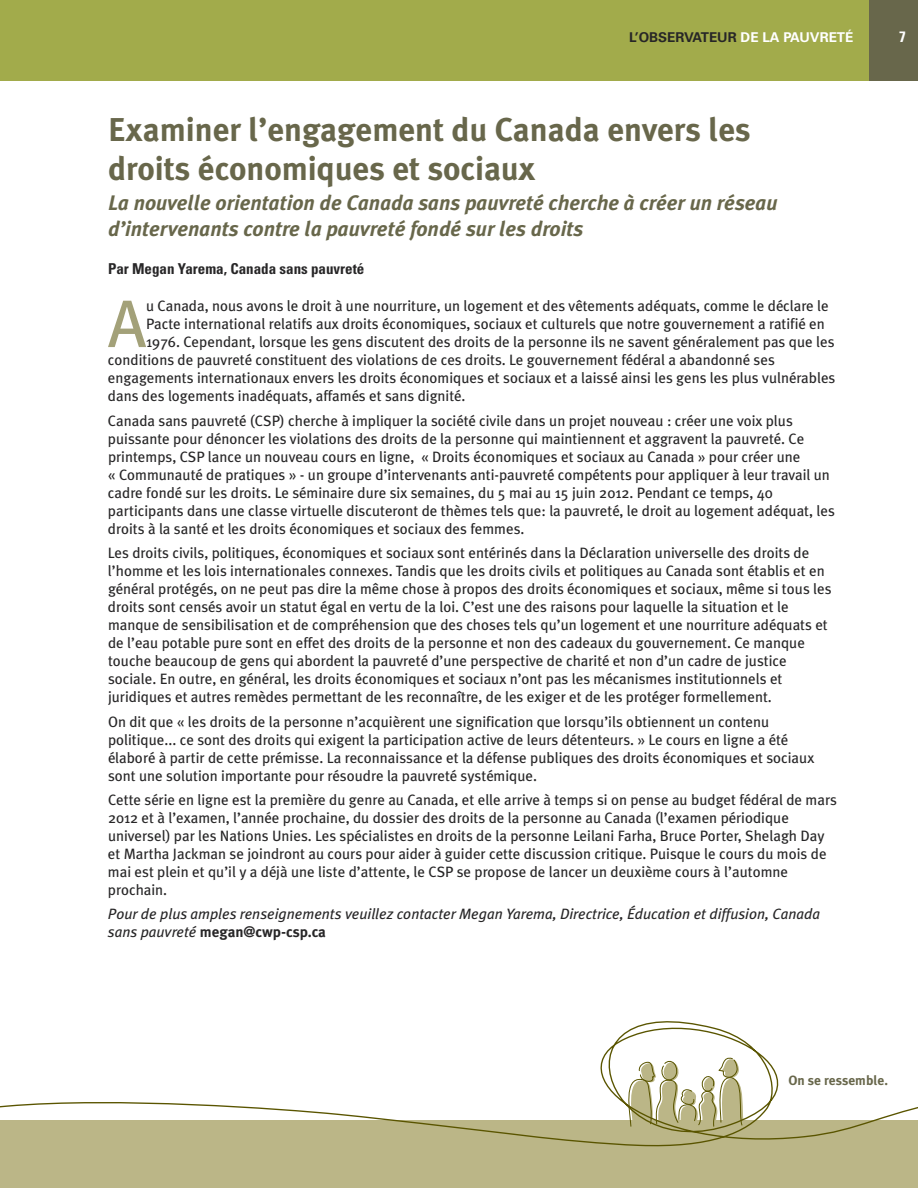
<style>
.page{position:relative;width:918px;height:1188px;background:#fff}
.page>*{position:absolute;margin:0;border:0;box-sizing:border-box;transform-origin:0 0}
.t1{font:67.2px "Meta Plus";color:#a3a179}
.t2{font:700 33px/39.6px "Meta Plus";color:#68674b}
.t3{font:italic 700 21px/25.2px "Meta Plus";color:#68674b}
.t4{font:15px/18px "Meta Plus";color:#272627}
.t5{font:italic 15px/18px "Meta Plus";color:#272627}
.t6{font:700 condensed 15px "Univers LT Std";color:#272627}
.t7{font:700 condensed 15px "Univers LT Std";color:#fff}
.t8{font:700 13.5px "Univers LT Std";color:#272627}
.t9{font:700 13.5px "Meta Plus";color:#68674b}
.s1{color:#fff}
.s2{font-weight:700;font-style:normal}
</style>
<div class="page">
<div style="left:0;top:0;width:871px;height:81px;background:#a2ab4b"></div>
<div style="left:869px;top:0;width:49px;height:81px;background:#68674b"></div>
<div style="left:0;top:1121px;width:918px;height:67px;background:#bbb687"></div>
<svg style="left:0;top:1021px;width:918px;height:126px"></svg>
<div style="left:786px;top:1057px;width:132px;height:39px;background:#fff"></div>
<p class="t8" style="left:629px;top:33px;width:226px">L’OBSERVATEUR <span class="s1">DE LA PAUVRETÉ</span></p>
<p class="t7" style="left:899px;top:31px;width:8px">7</p>
<h2 class="t2" style="left:108px;top:110px;width:644px">Examiner l’engagement du Canada envers les droits économiques et sociaux</h2>
<h3 class="t3" style="left:108px;top:191px;width:671px">La nouvelle orientation de Canada sans pauvreté cherche à créer un réseau d’intervenants contre la pauvreté fondé sur les droits</h3>
<p class="t6" style="left:108px;top:263px;width:258px">Par Megan Yarema, Canada sans pauvreté</p>
<h1 class="t1" style="left:108px;top:285px;width:40px">A</h1>
<p class="t4" style="left:146px;top:297px;width:684px">u Canada, nous avons le droit à une nourriture, un logement et des vêtements adéquats, comme le déclare le</p>
<p class="t4" style="left:146px;top:315px;width:680px">Pacte international relatifs aux droits économiques, sociaux et culturels que notre gouvernement a ratifié en</p>
<p class="t4" style="left:146px;top:333px;width:690px">1976. Cependant, lorsque les gens discutent des droits de la personne ils ne savent généralement pas que les</p>
<p class="t4" style="left:108px;top:351px;width:668px">conditions de pauvreté constituent des violations de ces droits. Le gouvernement fédéral a abandonné ses</p>
<p class="t4" style="left:108px;top:369px;width:729px">engagements internationaux envers les droits économiques et sociaux et a laissé ainsi les gens les plus vulnérables</p>
<p class="t4" style="left:108px;top:387px;width:359px">dans des logements inadéquats, affamés et sans dignité.</p>
<p class="t4" style="left:108px;top:411px;width:728px">Canada sans pauvreté (CSP) cherche à impliquer la société civile dans un projet nouveau : créer une voix plus puissante pour dénoncer les violations des droits de la personne qui maintiennent et aggravent la pauvreté. Ce printemps, CSP lance un nouveau cours en ligne, « Droits économiques et sociaux au Canada » pour créer une<br>« Communauté de pratiques » - un groupe d’intervenants anti-pauvreté compétents pour appliquer à leur travail un cadre fondé sur les droits. Le séminaire dure six semaines, du 5 mai au 15 juin 2012. Pendant ce temps, 40 participants dans une classe virtuelle discuteront de thèmes tels que: la pauvreté, le droit au logement adéquat, les droits à la santé et les droits économiques et sociaux des femmes.</p>
<p class="t4" style="left:108px;top:544px;width:725px">Les droits civils, politiques, économiques et sociaux sont entérinés dans la Déclaration universelle des droits de l’homme et les lois internationales connexes. Tandis que les droits civils et politiques au Canada sont établis et en général protégés, on ne peut pas dire la même chose à propos des droits économiques et sociaux, même si tous les droits sont censés avoir un statut égal en vertu de la loi. C’est une des raisons pour laquelle la situation et le manque de sensibilisation et de compréhension que des choses tels qu’un logement et une nourriture adéquats et de l’eau potable pure sont en effet des droits de la personne et non des cadeaux du gouvernement. Ce manque touche beaucoup de gens qui abordent la pauvreté d’une perspective de charité et non d’un cadre de justice sociale. En outre, en général, les droits économiques et sociaux n’ont pas les mécanismes institutionnels et juridiques et autres remèdes permettant de les reconnaître, de les exiger et de les protéger formellement.</p>
<p class="t4" style="left:108px;top:712px;width:708px">On dit que « les droits de la personne n’acquièrent une signification que lorsqu’ils obtiennent un contenu politique... ce sont des droits qui exigent la participation active de leurs détenteurs. » Le cours en ligne a été élaboré à partir de cette prémisse. La reconnaissance et la défense publiques des droits économiques et sociaux sont une solution importante pour résoudre la pauvreté systémique.</p>
<p class="t4" style="left:108px;top:791px;width:730px">Cette série en ligne est la première du genre au Canada, et elle arrive à temps si on pense au budget fédéral de mars 2012 et à l’examen, l’année prochaine, du dossier des droits de la personne au Canada (l’examen périodique universel) par les Nations Unies. Les spécialistes en droits de la personne Leilani Farha, Bruce Porter, Shelagh Day et Martha Jackman se joindront au cours pour aider à guider cette discussion critique. Puisque le cours du mois de mai est plein et qu’il y a déjà une liste d’attente, le CSP se propose de lancer un deuxième cours à l’automne prochain.</p>
<p class="t5" style="left:108px;top:905px;width:714px">Pour de plus amples renseignements veuillez contacter Megan Yarema, Directrice, Éducation et diffusion, Canada sans pauvreté <span class="s2">megan@cwp-csp.ca</span></p>
<p class="t9" style="left:789px;top:1073px;width:101px">On se ressemble.</p>
</div>
